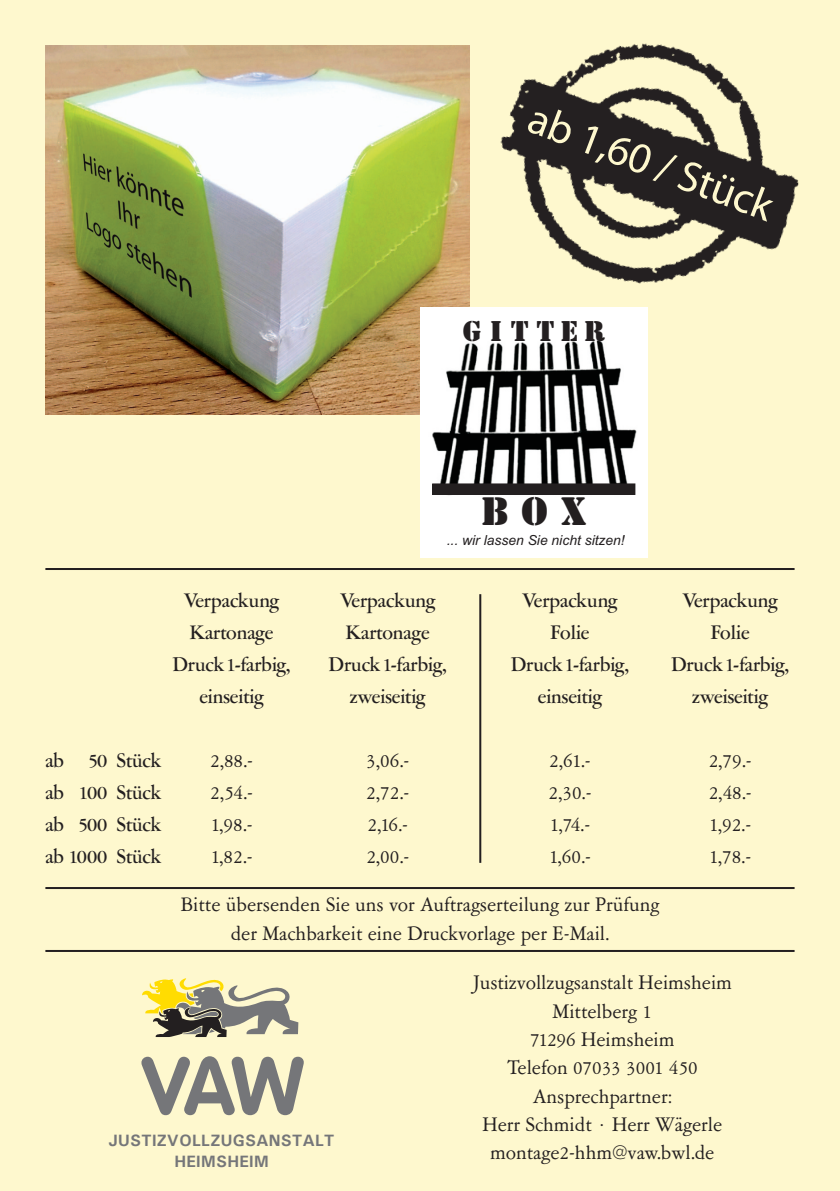
<style>
.page{position:relative;width:840px;height:1191px;background:#fff}
.page>*{position:absolute;margin:0;border:0;box-sizing:border-box;transform-origin:0 0}
.t1{font:43.6px "Myriad Pro";color:#fef8ce}
.t2{font:39.2px "Stencil BT";color:#231f20}
.t3{font:28.2px "Stencil BT";letter-spacing:.255em;color:#231f20}
.t4{font:22px/28.4px "Garamont Amst SB";color:#231f20;text-align:center}
.t5{font:500 22px "Garamont Amst SH";color:#231f20}
.t6{font:700 16.4px/21.6px "Univers";letter-spacing:.02em;color:#757679;text-align:center}
.t7{font:italic 13.8px "Arial";color:#231f20}
</style>
<div class="page">
<div style="left:0;top:0;width:839px;height:1191px;background:#fef8ce"></div>
<hr style="left:45px;top:568px;width:749px;height:2px;background:#231f20">
<hr style="left:45px;top:950px;width:749px;height:2px;background:#231f20">
<hr style="left:45px;top:887px;width:749px;height:2px;background:#231f20">
<img style="left:45px;top:45px;width:375px;height:370px">
<div style="left:420px;top:307px;width:227px;height:251px;background:#fff"></div>
<img style="left:432px;top:396px;width:205px;height:100px">
<div style="left:432px;top:484px;width:202px;height:10px;background:#231f20"></div>
<svg style="left:141px;top:1056px;width:162px;height:59px"></svg>
<svg style="left:142px;top:978px;width:156px;height:59px"></svg>
<hr style="left:479px;top:594px;width:2px;height:269px;background:#231f20">
<img style="left:411px;top:43px;width:388px;height:353px">
<h1 class="t1" style="left:539px;top:91px;width:260px;rotate:21deg">ab 1,60 / Stück</h1>
<p class="t3" style="left:462px;top:313px;width:144px">GITTER</p>
<h2 class="t2" style="left:481px;top:486px;width:107px">B O X</h2>
<p class="t7" style="left:446px;top:531px;width:179px">... wir lassen Sie nicht sitzen!</p>
<p class="t5" style="left:184px;top:589px;width:97px">Verpackung</p>
<p class="t5" style="left:340px;top:589px;width:97px">Verpackung</p>
<p class="t5" style="left:522px;top:589px;width:97px">Verpackung</p>
<p class="t5" style="left:682px;top:589px;width:97px">Verpackung</p>
<p class="t5" style="left:189px;top:621px;width:85px">Kartonage</p>
<p class="t5" style="left:346px;top:621px;width:85px">Kartonage</p>
<p class="t5" style="left:550px;top:621px;width:40px">Folie</p>
<p class="t5" style="left:710px;top:621px;width:40px">Folie</p>
<p class="t5" style="left:173px;top:653px;width:119px">Druck 1-farbig,</p>
<p class="t5" style="left:329px;top:653px;width:119px">Druck 1-farbig,</p>
<p class="t5" style="left:511px;top:653px;width:119px">Druck 1-farbig,</p>
<p class="t5" style="left:671px;top:653px;width:119px">Druck 1-farbig,</p>
<p class="t5" style="left:199px;top:685px;width:66px">einseitig</p>
<p class="t5" style="left:350px;top:685px;width:77px">zweiseitig</p>
<p class="t5" style="left:537px;top:685px;width:66px">einseitig</p>
<p class="t5" style="left:691px;top:685px;width:77px">zweiseitig</p>
<p class="t5" style="left:45px;top:749px;width:118px">ab 50 Stück</p>
<p class="t4" style="left:210px;top:747px;width:44px">2,88.-</p>
<p class="t4" style="left:366px;top:747px;width:44px">3,06.-</p>
<p class="t4" style="left:549px;top:747px;width:43px">2,61.-</p>
<p class="t4" style="left:708px;top:747px;width:44px">2,79.-</p>
<p class="t5" style="left:45px;top:781px;width:118px">ab 100 Stück</p>
<p class="t4" style="left:210px;top:779px;width:44px">2,54.-</p>
<p class="t4" style="left:366px;top:779px;width:44px">2,72.-</p>
<p class="t4" style="left:548px;top:779px;width:44px">2,30.-</p>
<p class="t4" style="left:708px;top:779px;width:44px">2,48.-</p>
<p class="t5" style="left:45px;top:813px;width:118px">ab 500 Stück</p>
<p class="t4" style="left:210px;top:811px;width:43px">1,98.-</p>
<p class="t4" style="left:367px;top:811px;width:42px">2,16.-</p>
<p class="t4" style="left:549px;top:811px;width:42px">1,74.-</p>
<p class="t4" style="left:708px;top:811px;width:43px">1,92.-</p>
<p class="t5" style="left:45px;top:845px;width:118px">ab 1000 Stück</p>
<p class="t4" style="left:210px;top:843px;width:43px">1,82.-</p>
<p class="t4" style="left:366px;top:843px;width:44px">2,00.-</p>
<p class="t4" style="left:548px;top:843px;width:43px">1,60.-</p>
<p class="t4" style="left:708px;top:843px;width:43px">1,78.-</p>
<p class="t4" style="left:181px;top:891px;width:479px">Bitte übersenden Sie uns vor Auftragserteilung zur Prüfung der Machbarkeit eine Druckvorlage per E-Mail.</p>
<p class="t6" style="left:109px;top:1129px;width:227px">JUSTIZVOLLZUGSANSTALT<br>HEIMSHEIM</p>
<p class="t4" style="left:472px;top:969px;width:260px">Justizvollzugsanstalt Heimsheim<br>Mittelberg 1<br>71296 Heimsheim<br>Telefon 07033 3001 450<br>Ansprechpartner:<br>Herr Schmidt · Herr Wägerle montage2-hhm@vaw.bwl.de</p>
</div>
